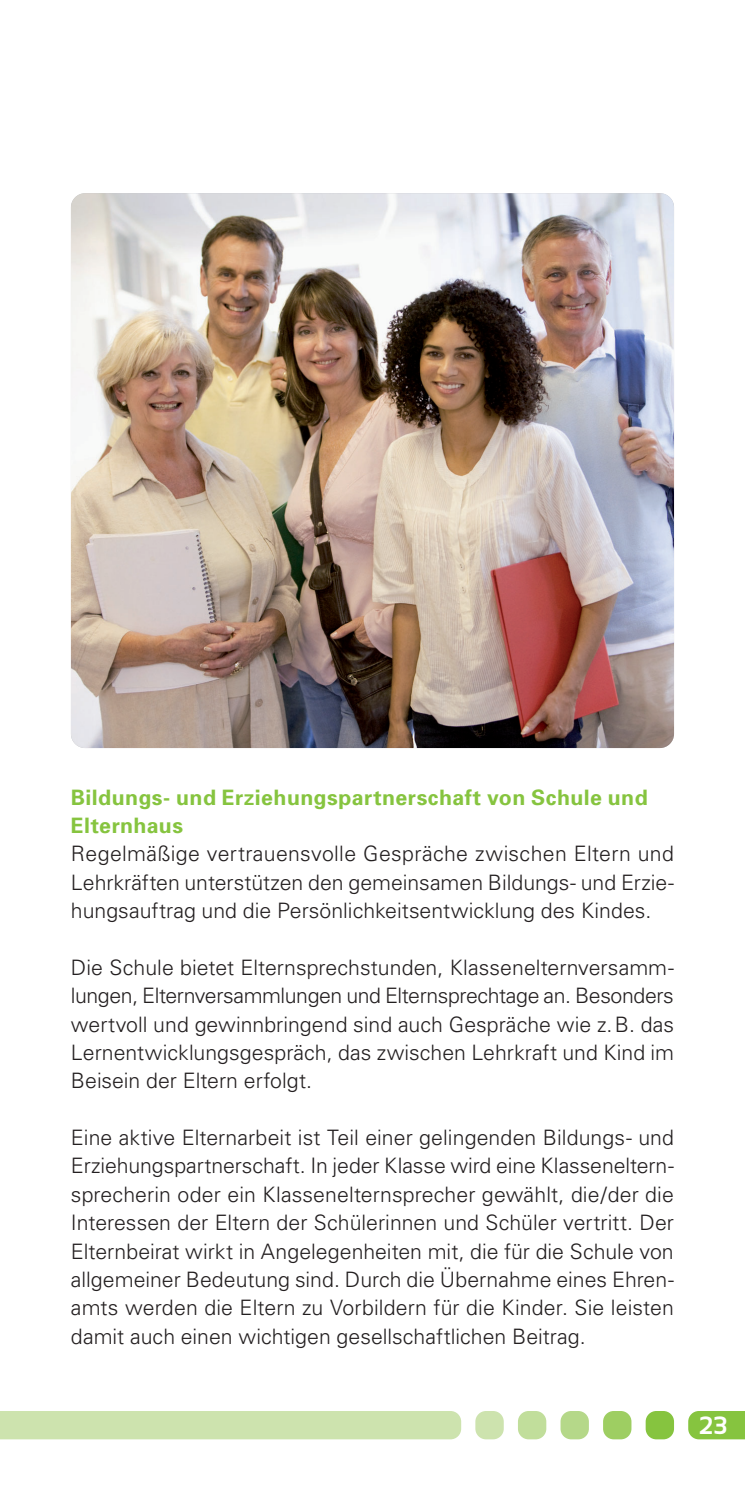
<style>
.page{position:relative;width:745px;height:1489px;background:#fff}
.page>*{position:absolute;margin:0;border:0;box-sizing:border-box;transform-origin:0 0}
.t1{font:700 25px "Sansation";color:#fff}
.t2{font:300 21.25px/28.2px "Univers";color:#231f20;text-align:justify}
.t3{font:700 21.25px/28.2px "Univers";letter-spacing:.02em;color:#86c43f}
</style>
<div class="page">
<div style="left:688px;top:1411px;width:56px;height:28px;background:#86c43f"></div>
<div style="left:645px;top:1410px;width:28px;height:29px;background:#86c43f;border-radius:11px"></div>
<div style="left:602px;top:1410px;width:29px;height:29px;background:#9ece62;border-radius:11px"></div>
<div style="left:560px;top:1410px;width:28px;height:29px;background:#b5d889;border-radius:11px"></div>
<div style="left:517px;top:1410px;width:29px;height:29px;background:#c1de9b;border-radius:11px"></div>
<div style="left:475px;top:1410px;width:28px;height:29px;background:#cde3ae;border-radius:11px"></div>
<div style="left:0;top:1411px;width:461px;height:28px;background:#cde3ae"></div>
<img style="left:71px;top:193px;width:602px;height:555px;border-radius:14px">
<p class="t3" style="left:71px;top:785px;width:578px">Bildungs- und Erziehungspartnerschaft von Schule und<br>Elternhaus</p>
<p class="t2" style="left:71px;top:841px;width:604px">Regelmäßige vertrauensvolle Gespräche zwischen Eltern und Lehrkräften unterstützen den gemeinsamen Bildungs- und Erzie&shy;hungsauftrag und die Persönlichkeitsentwicklung des Kindes.</p>
<p class="t2" style="left:71px;top:955px;width:604px">Die Schule bietet Elternsprechstunden, Klassenelternversamm&shy;lungen, Elternversammlungen und Elternsprechtage an. Besonders wertvoll und gewinnbringend sind auch Gespräche wie z. B. das Lernentwicklungsgespräch, das zwischen Lehrkraft und Kind im Beisein der Eltern erfolgt.</p>
<p class="t2" style="left:71px;top:1125px;width:604px">Eine aktive Elternarbeit ist Teil einer gelingenden Bildungs- und Erziehungspartnerschaft. In jeder Klasse wird eine Klasseneltern&shy;sprecherin oder ein Klassenelternsprecher gewählt, die/der die Interessen der Eltern der Schülerinnen und Schüler vertritt. Der Elternbeirat wirkt in Angelegenheiten mit, die für die Schule von allgemeiner Bedeutung sind. Durch die Übernahme eines Ehren&shy;amts werden die Eltern zu Vorbildern für die Kinder. Sie leisten damit auch einen wichtigen gesellschaftlichen Beitrag.</p>
<p class="t1" style="left:698px;top:1411px;width:30px">23</p>
</div>
